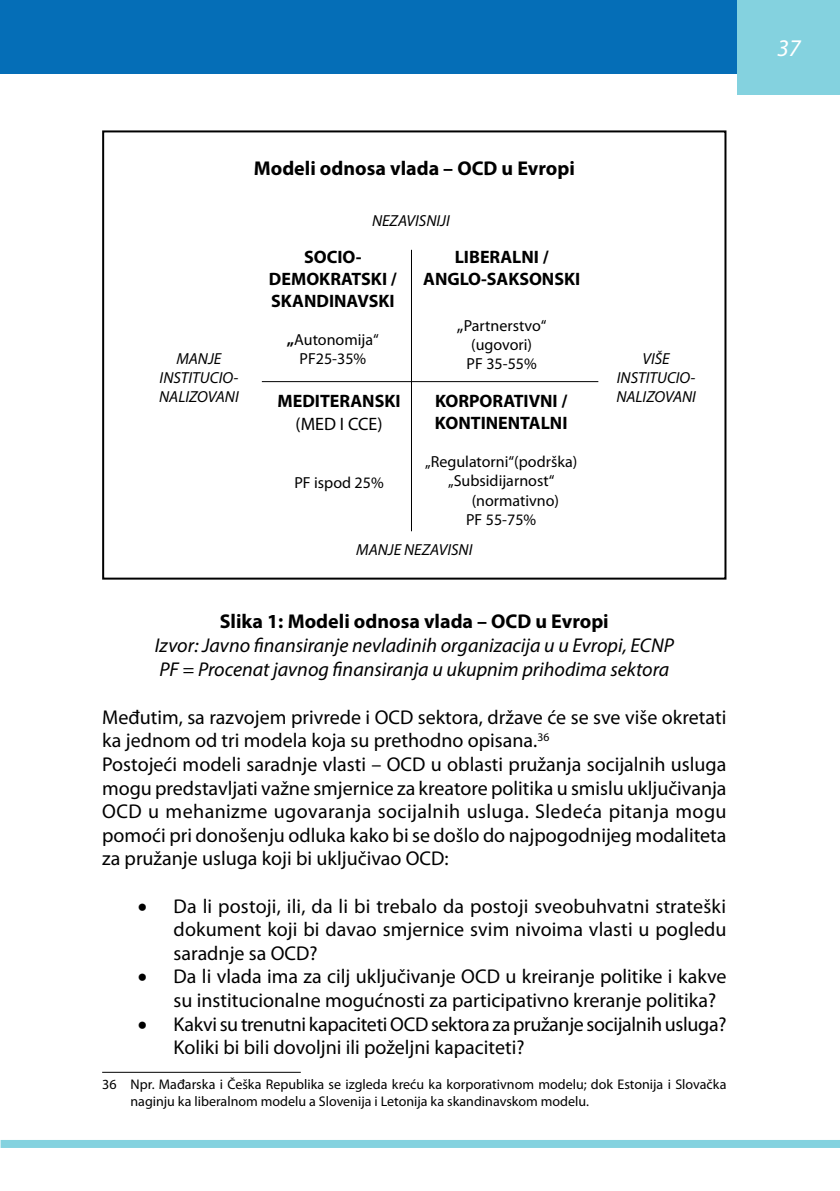
<style>
.page{position:relative;width:840px;height:1191px;background:#fff}
.page>*{position:absolute;margin:0;border:0;box-sizing:border-box;transform-origin:0 0}
.t1{font:italic 24px "Myriad Pro";color:#fff}
.t2{font:20px/23.6px "Myriad Pro";color:#000}
.t3{font:italic 20px/24px "Myriad Pro";color:#000}
.t4{font:700 20px "Myriad Pro";color:#000}
.t5{font:700 18px "Myriad Pro";color:#000}
.t6{font:18px "Myriad Pro";color:#000}
.t7{font:16px/19.2px "Myriad Pro";color:#000;text-align:center}
.t8{font:italic 16px/19.2px "Myriad Pro";color:#000;text-align:center}
.t9{font:14px/16.8px "Myriad Pro";color:#000}
.s1{font-weight:700}
.s2{font-size:19px}
</style>
<div class="page">
<div style="left:1px;top:0;width:737px;height:74px;background:#056eb7"></div>
<div style="left:737px;top:0;width:102px;height:94px;background:#84d2df"></div>
<div style="left:1px;top:1140px;width:838px;height:8px;background:#84d2df"></div>
<hr style="left:411px;top:250px;width:1px;height:281px;background:#000">
<hr style="left:262px;top:381px;width:336px;height:1px;background:#000">
<div style="left:102px;top:130px;width:624px;height:449px;border:2px solid #000"></div>
<hr style="left:102px;top:1071px;width:198px;height:1px;background:#000">
<p class="t4" style="left:254px;top:155px;width:218px">Modeli odnosa vlada – OCD</p>
<p class="t4" style="left:501px;top:155px;width:75px">u Evropi</p>
<p class="t8" style="left:159px;top:348px;width:81px">MANJE<br>INSTITUCIO-<br>NALIZOVANI</p>
<p class="t8" style="left:372px;top:210px;width:79px">NEZAVISNIJI</p>
<p class="t5" style="left:304px;top:245px;width:21px">SOCIO</p>
<p class="t5" style="left:355px;top:245px;width:7px">-</p>
<p class="t5" style="left:269px;top:267px;width:13px">DEMOKR</p>
<p class="t5" style="left:341px;top:267px;width:57px">ATSKI /</p>
<p class="t5" style="left:271px;top:289px;width:44px">SKANDIN</p>
<p class="t5" style="left:346px;top:289px;width:40px">AVSKI</p>
<p class="t7" style="left:287px;top:330px;width:93px"><span class="s1">„</span>Autonomija“<br>PF25-35%</p>
<p class="t5" style="left:277px;top:389px;width:12px">MEDITER</p>
<p class="t5" style="left:350px;top:389px;width:42px">ANSKI</p>
<p class="t6" style="left:295px;top:413px;width:88px">(MED I CCE)</p>
<p class="t7" style="left:294px;top:472px;width:91px">PF ispod 25%</p>
<p class="t5" style="left:454px;top:245px;width:10px">LIBER</p>
<p class="t5" style="left:500px;top:245px;width:50px">ALNI /</p>
<p class="t5" style="left:423px;top:267px;width:24px">ANGLO</p>
<p class="t5" style="left:481px;top:267px;width:91px">-SAKSON SKI</p>
<p class="t7" style="left:456px;top:315px;width:91px"><span class="s2">„</span>Partnerstvo“ (ugovori)<br>PF 35-55%</p>
<p class="t5" style="left:435px;top:389px;width:12px">KOR</p>
<p class="t5" style="left:469px;top:389px;width:55px">PORATIVNI</p>
<p class="t5" style="left:561px;top:389px;width:7px">/</p>
<p class="t5" style="left:434px;top:411px;width:12px">KONTINENT</p>
<p class="t5" style="left:528px;top:411px;width:21px">ALNI</p>
<p class="t7" style="left:425px;top:452px;width:154px">„Regulatorni“(podrška) „Subsidijarnost“</p>
<p class="t7" style="left:466px;top:490px;width:94px;text-align:left;text-indent:6px">(normativno)<br>PF 55-75%</p>
<p class="t8" style="left:356px;top:540px;width:118px">MANJE NEZAVISNI</p>
<p class="t8" style="left:616px;top:348px;width:81px">VIŠE<br>INSTITUCIO-<br>NALIZOVANI</p>
<p class="t4" style="left:220px;top:608px;width:286px">Slika 1: Modeli odnosa vlada – OCD</p>
<p class="t4" style="left:535px;top:608px;width:75px">u Evropi</p>
<p class="t3" style="left:155px;top:632px;width:520px">Izvor: Javno finansiranje nevladinih organizacija u u Evropi, ECNP<br>PF = Procenat javnog finansiranja u ukupnim prihodima sektora</p>
<p class="t2" style="left:102px;top:705px;width:625px">Međutim, sa razvojem privrede i OCD sektora, države će se sve više okretati ka jednom od tri modela koja su prethodno opisana.<sup>36<br></sup>Postojeći modeli saradnje vlasti – OCD u oblasti pružanja socijalnih usluga mogu predstavljati važne smjernice za kreatore politika u smislu uključivanja OCD u mehanizme ugovaranja socijalnih usluga. Sledeća pitanja mogu pomoći pri donošenju odluka kako bi se došlo do najpogodnijeg modaliteta za pružanje usluga koji bi uključivao OCD:</p>
<p class="t2" style="left:173px;top:893px;width:554px;text-align:justify;text-indent:-36px">• Da li postoji, ili, da li bi trebalo da postoji sveobuhvatni strateški dokument koji bi davao smjernice svim nivoima vlasti u pogledu saradnje sa OCD?</p>
<p class="t2" style="left:173px;top:964px;width:554px;text-indent:-36px">• Da li vlada ima za cilj uključivanje OCD u kreiranje politike i kakve su institucionalne mogućnosti za participativno kreranje politika?</p>
<p class="t2" style="left:173px;top:1011px;width:554px;text-indent:-36px">• Kakvi su trenutni kapaciteti OCD sektora za pružanje socijalnih usluga?<br>Koliki bi bili dovoljni ili poželjni kapaciteti?</p>
<p class="t9" style="left:130px;top:1075px;width:597px;text-indent:-28px">36 Npr. Mađarska i Češka Republika se izgleda kreću ka korporativnom modelu; dok Estonija i Slovačka naginju ka liberalnom modelu a Slovenija i Letonija ka skandinavskom modelu.</p>
<p class="t1" style="left:776px;top:33px;width:25px">37</p>
</div>
